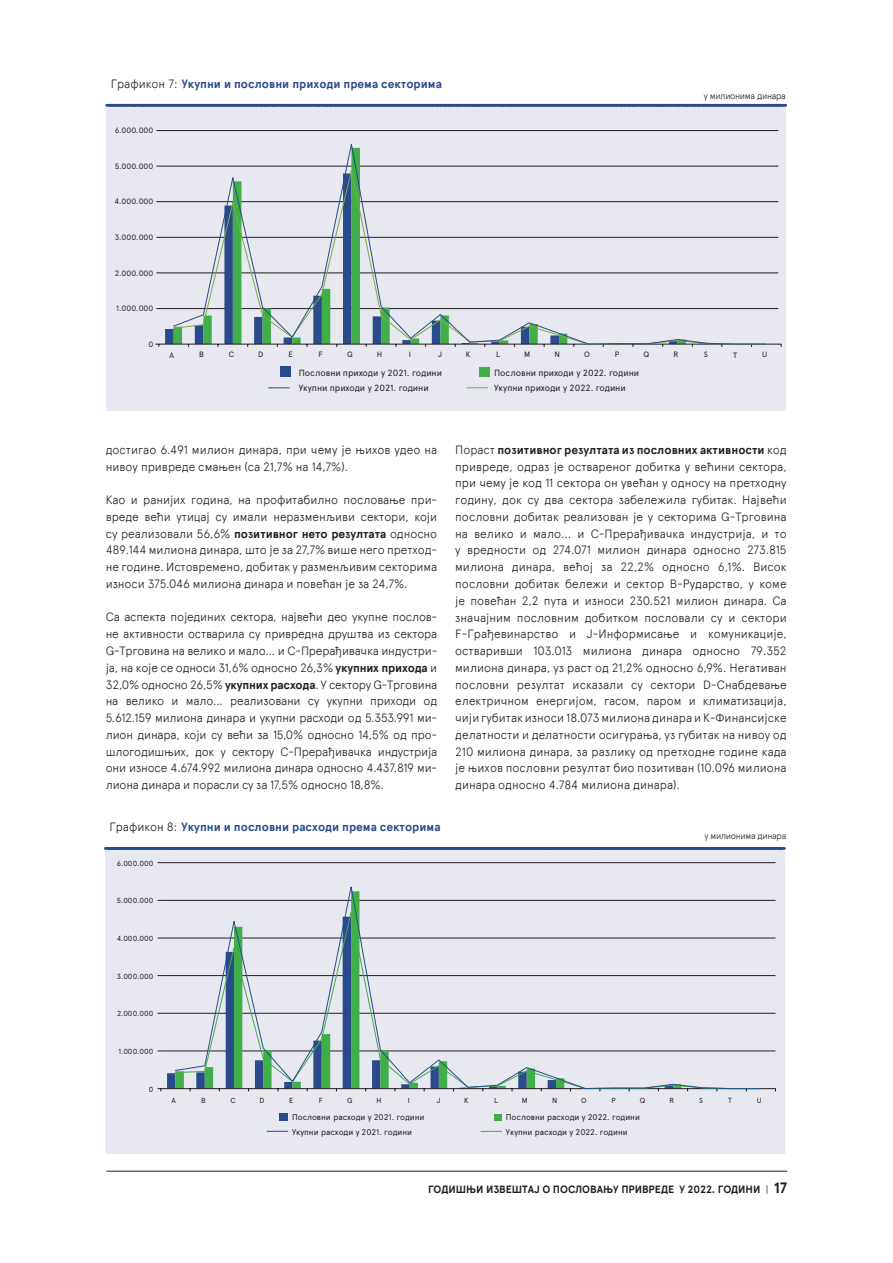
<style>
.page{position:relative;width:893px;height:1263px;background:#fff}
.page>*{position:absolute;margin:0;border:0;box-sizing:border-box;transform-origin:0 0}
.t1{font:300 12px/16.8px "Apercu Pro";letter-spacing:-.005em;color:#231f20;text-align:justify}
.t2{font:700 12px "Apercu Pro";color:#2a4b8b}
.t3{font:700 10.5px "Apercu Pro";color:#231f20}
.t4{font:9px "Apercu Pro";color:#231f20}
.t5{font:300 9px "Apercu Pro";letter-spacing:-.035em;color:#231f20}
.t6{font:8.4px "Apercu Pro";color:#231f20}
.t7{font:7.8px "Apercu Pro";letter-spacing:-.01em;color:#231f20}
.t8{font:7.35px "Apercu Pro";letter-spacing:-.005em;color:#231f20}
.s1{font-weight:300;color:#231f20}
.s2{font-weight:700}
.s3{font-weight:300}
.s4{font-size:15px}
</style>
<div class="page">
<hr style="left:106px;top:1171px;width:681px;height:1px;background:#231f20">
<div style="left:107px;top:105px;width:679px;height:306px;background:#e8e8f1"></div>
<svg style="left:107px;top:104px;width:679px;height:3px;background:#31518f"></svg>
<hr style="left:156px;top:130px;width:622px;height:1px;background:#231f20">
<hr style="left:156px;top:166px;width:622px;height:1px;background:#231f20">
<hr style="left:156px;top:201px;width:622px;height:1px;background:#231f20">
<hr style="left:156px;top:237px;width:622px;height:1px;background:#231f20">
<hr style="left:156px;top:273px;width:622px;height:1px;background:#231f20">
<hr style="left:156px;top:308px;width:622px;height:1px;background:#231f20">
<hr style="left:159px;top:344px;width:622px;height:1px;background:#231f20">
<svg style="left:172px;top:144px;width:595px;height:201px"></svg>
<div style="left:280px;top:367px;width:11px;height:10px;background:#2a4b8b"></div>
<div style="left:479px;top:368px;width:10px;height:9px;background:#40ae49"></div>
<svg style="left:269px;top:387px;width:20px;height:1px"></svg>
<svg style="left:467px;top:387px;width:20px;height:1px"></svg>
<div style="left:105px;top:848px;width:679px;height:306px;background:#e8e8f1"></div>
<svg style="left:105px;top:847px;width:679px;height:3px;background:#2b4c8c"></svg>
<hr style="left:161px;top:862px;width:614px;height:1px;background:#231f20">
<hr style="left:161px;top:900px;width:614px;height:1px;background:#231f20">
<hr style="left:161px;top:938px;width:614px;height:1px;background:#231f20">
<hr style="left:161px;top:975px;width:614px;height:1px;background:#231f20">
<hr style="left:161px;top:1013px;width:614px;height:1px;background:#231f20">
<hr style="left:161px;top:1051px;width:614px;height:1px;background:#231f20">
<hr style="left:161px;top:1088px;width:614px;height:1px;background:#231f20">
<svg style="left:174px;top:886px;width:588px;height:204px"></svg>
<div style="left:279px;top:1113px;width:8px;height:7px;background:#2a4b8b"></div>
<div style="left:494px;top:1114px;width:7px;height:7px;background:#40ae49"></div>
<svg style="left:267px;top:1131px;width:21px;height:1px"></svg>
<svg style="left:481px;top:1131px;width:21px;height:1px"></svg>
<p class="t2" style="left:111px;top:75px;width:332px"><span class="s1">Графикон 7:</span> Укупни и пословни приходи према секторима</p>
<p class="t7" style="left:115px;top:125px;width:40px">6.000.000</p>
<p class="t7" style="left:115px;top:160px;width:40px">5.000.000</p>
<p class="t7" style="left:115px;top:196px;width:40px">4.000.000</p>
<p class="t7" style="left:115px;top:231px;width:40px">3.000.000</p>
<p class="t7" style="left:115px;top:267px;width:40px">2.000.000</p>
<p class="t7" style="left:116px;top:303px;width:39px">1.000.000</p>
<p class="t7" style="left:148px;top:338px;width:6px">0</p>
<p class="t5" style="left:704px;top:89px;width:84px">у милионима динара</p>
<p class="t7" style="left:169px;top:349px;width:6px">А</p>
<p class="t7" style="left:199px;top:349px;width:6px">B</p>
<p class="t7" style="left:229px;top:349px;width:7px">C</p>
<p class="t7" style="left:258px;top:349px;width:7px">D</p>
<p class="t7" style="left:289px;top:349px;width:6px">E</p>
<p class="t7" style="left:319px;top:349px;width:6px">F</p>
<p class="t7" style="left:347px;top:349px;width:7px">G</p>
<p class="t7" style="left:377px;top:349px;width:7px">H</p>
<p class="t7" style="left:409px;top:349px;width:4px">I</p>
<p class="t7" style="left:438px;top:349px;width:6px">J</p>
<p class="t7" style="left:466px;top:349px;width:6px">K</p>
<p class="t7" style="left:496px;top:349px;width:6px">L</p>
<p class="t7" style="left:524px;top:349px;width:8px">M</p>
<p class="t7" style="left:555px;top:349px;width:7px">N</p>
<p class="t7" style="left:584px;top:349px;width:7px">O</p>
<p class="t7" style="left:615px;top:349px;width:6px">P</p>
<p class="t7" style="left:644px;top:349px;width:7px">Q</p>
<p class="t7" style="left:673px;top:349px;width:7px">R</p>
<p class="t7" style="left:704px;top:349px;width:6px">S</p>
<p class="t7" style="left:733px;top:349px;width:6px">Т</p>
<p class="t7" style="left:762px;top:349px;width:7px">U</p>
<p class="t4" style="left:299px;top:366px;width:145px">Пословни приходи у 2021. години</p>
<p class="t4" style="left:494px;top:366px;width:147px">Пословни приходи у 2022. години</p>
<p class="t4" style="left:299px;top:381px;width:131px">Укупни приходи у 2021. години</p>
<p class="t4" style="left:494px;top:381px;width:133px">Укупни приходи у 2022. години</p>
<p class="t1" style="left:106px;top:440px;width:333px">достигао 6.491 милион динара, при чему је њихов удео на нивоу привреде смањен (са 21,7% на 14,7%).</p>
<p class="t1" style="left:106px;top:490px;width:333px">Као и ранијих година, на профитабилно пословање при&shy;вреде већи утицај су имали неразменљиви сектори, који су реализовали 56,6% <span class="s2">позитивног нето резултата</span> односно 489.144 милиона динара, што је за 27,7% више него претход&shy;не године. Истовремено, добитак у разменљивим секторима износи 375.046 милиона динара и повећан је за 24,7%.</p>
<p class="t1" style="left:106px;top:608px;width:333px">Са аспекта појединих сектора, највећи део укупне послов&shy;не активности остварила су привредна друштва из сектора G-Трговина на велико и мало... и C-Прерађивачка индустри&shy;ја, на које се односи 31,6% односно 26,3% <span class="s2">укупних прихода</span> и 32,0% односно 26,5% <span class="s2">укупних расхода</span>. У сектору G-Трговина на велико и мало... реализовани су укупни приходи од 5.612.159 милиона динара и укупни расходи од 5.353.991 ми&shy;лион динара, који су већи за 15,0% односно 14,5% од про&shy;шлогодишњих, док у сектору C-Прерађивачка индустрија они износе 4.674.992 милиона динара односно 4.437.819 ми&shy;лиона динара и порасли су за 17,5% односно 18,8%.</p>
<p class="t2" style="left:109px;top:818px;width:332px"><span class="s1">Графикон 8:</span> Укупни и пословни расходи према секторима</p>
<p class="t8" style="left:117px;top:857px;width:38px">6.000.000</p>
<p class="t8" style="left:117px;top:895px;width:38px">5.000.000</p>
<p class="t8" style="left:117px;top:933px;width:38px">4.000.000</p>
<p class="t8" style="left:117px;top:970px;width:38px">3.000.000</p>
<p class="t8" style="left:117px;top:1008px;width:38px">2.000.000</p>
<p class="t8" style="left:118px;top:1046px;width:36px">1.000.000</p>
<p class="t8" style="left:149px;top:1083px;width:6px">0</p>
<p class="t1" style="left:455px;top:440px;width:333px">Пораст <span class="s2">позитивног резултата из пословних активности</span> код привреде, одраз је оствареног добитка у већини сектора, при чему је код 11 сектора он увећан у односу на претходну годину, док су два сектора забележила губитак. Највећи пословни добитак реализован је у секторима G-Трговина на велико и мало... и С-Прерађивачка индустрија, и то у вредности од 274.071 милион динара односно 273.815 милиона динара, већој за 22,2% односно 6,1%. Висок пословни добитак бележи и сектор В-Рударство, у коме је повећан 2,2 пута и износи 230.521 милион динара. Са значајним пословним добитком пословали су и сектори F-Грађевинарство и Ј-Информисање и комуникације, остваривши 103.013 милиона динара односно 79.352 милиона динара, уз раст од 21,2% односно 6,9%. Негативан пословни резултат исказали су сектори D-Снабдевање електричном енергијом, гасом, паром и климатизација, чији губитак износи 18.073 милиона динара и К-Финансијске делатности и делатности осигурања, уз губитак на нивоу од 210 милиона динара, за разлику од претходне године када је њихов пословни резултат био позитиван (10.096 милиона динара односно 4.784 милиона динара).</p>
<p class="t5" style="left:704px;top:829px;width:84px">у милионима динара</p>
<p class="t8" style="left:172px;top:1095px;width:6px">А</p>
<p class="t8" style="left:201px;top:1095px;width:6px">B</p>
<p class="t8" style="left:230px;top:1095px;width:7px">C</p>
<p class="t8" style="left:259px;top:1095px;width:6px">D</p>
<p class="t8" style="left:289px;top:1095px;width:6px">E</p>
<p class="t8" style="left:319px;top:1095px;width:5px">F</p>
<p class="t8" style="left:347px;top:1095px;width:7px">G</p>
<p class="t8" style="left:376px;top:1095px;width:7px">H</p>
<p class="t8" style="left:408px;top:1095px;width:4px">I</p>
<p class="t8" style="left:437px;top:1095px;width:5px">J</p>
<p class="t8" style="left:464px;top:1095px;width:6px">K</p>
<p class="t8" style="left:494px;top:1095px;width:5px">L</p>
<p class="t8" style="left:522px;top:1095px;width:7px">M</p>
<p class="t8" style="left:552px;top:1095px;width:7px">N</p>
<p class="t8" style="left:581px;top:1095px;width:7px">O</p>
<p class="t8" style="left:611px;top:1095px;width:6px">P</p>
<p class="t8" style="left:640px;top:1095px;width:7px">Q</p>
<p class="t8" style="left:669px;top:1095px;width:6px">R</p>
<p class="t8" style="left:699px;top:1095px;width:5px">S</p>
<p class="t8" style="left:728px;top:1095px;width:5px">Т</p>
<p class="t8" style="left:757px;top:1095px;width:6px">U</p>
<p class="t6" style="left:292px;top:1110px;width:134px">Пословни расходи у 2021. години</p>
<p class="t6" style="left:506px;top:1110px;width:135px">Пословни расходи у 2022. години</p>
<p class="t6" style="left:292px;top:1126px;width:121px">Укупни расходи у 2021. години</p>
<p class="t6" style="left:506px;top:1126px;width:123px">Укупни расходи у 2022. години</p>
<p class="t3" style="left:428px;top:1181px;width:360px">ГОДИШЊИ ИЗВЕШТАЈ О ПОСЛОВАЊУ ПРИВРЕДЕ У 2022. ГОДИНИ <span class="s3">|</span> <span class="s4">17</span></p>
</div>
